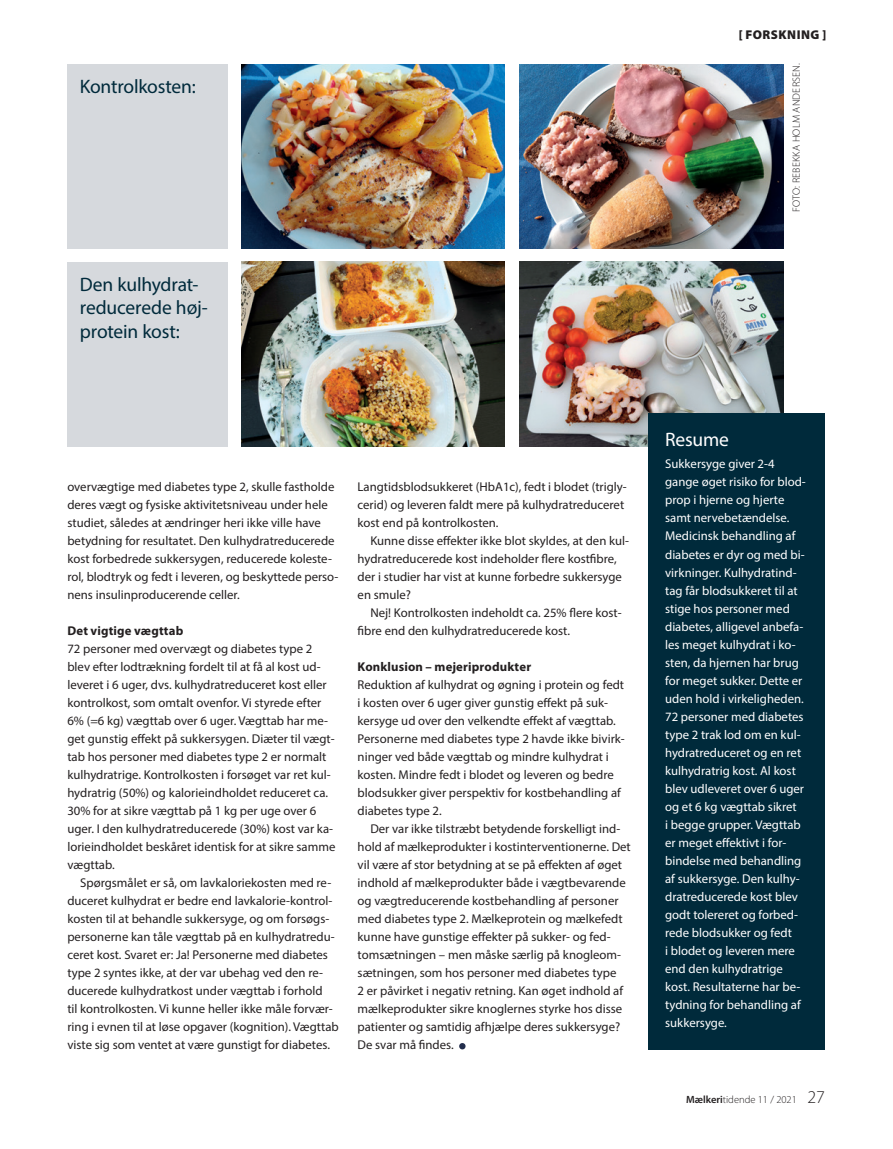
<style>
.page{position:relative;width:893px;height:1149px;background:#fff}
.page>*{position:absolute;margin:0;border:0;box-sizing:border-box;transform-origin:0 0}
.Mellemrubrik2{font:19.5px "Myriad Pro";letter-spacing:-.01em;color:#002a3b}
.Mellemrubrik2-2{font:19.5px "Myriad Pro";letter-spacing:-.01em;color:#fff}
.Brødtekst_ind{font:12.75px/18px "Myriad Pro";color:#231f20}
.Brødtekst{font:12.75px/18px "Myriad Pro";color:#231f20}
.Brødtekst-2{font:12.75px/18px "Myriad Pro";color:#fff}
.Mellemrubrik{font:700 12.75px "Myriad Pro";letter-spacing:.01em;color:#231f20}
.Mellemrubrik-2{font:900 12.75px "Myriad Pro";letter-spacing:.035em;color:#231f20}
.Forfatter{font:300 10.5px "Myriad Pro";letter-spacing:.02em;color:#231f20}
.Forfatter-2{font:300 10.5px "Myriad Pro";color:#231f20}
.s1{font-weight:600}
.s2{font-size:18px}
</style>
<div class="page">
<svg style="left:459px;top:1043px;width:7px;height:6px"></svg>
<img style="left:241px;top:262px;width:264px;height:184px">
<div style="left:67px;top:262px;width:161px;height:184px;background:#d6d9dd"></div>
<img style="left:241px;top:64px;width:264px;height:184px">
<div style="left:67px;top:64px;width:161px;height:184px;background:#d6d9dd"></div>
<img style="left:520px;top:262px;width:263px;height:184px">
<img style="left:520px;top:64px;width:263px;height:184px">
<div style="left:648px;top:413px;width:177px;height:635px;background:#002a3b"></div>
<p class="Mellemrubrik2" style="left:80px;top:74px;width:117px">Kontrolkosten:</p>
<p class="Mellemrubrik2" style="left:80px;top:272px;width:120px">Den kulhydrat-</p>
<p class="Mellemrubrik2" style="left:80px;top:296px;width:129px">reducerede høj-</p>
<p class="Mellemrubrik2" style="left:80px;top:319px;width:102px">protein kost:</p>
<p class="Mellemrubrik-2" style="left:739px;top:28px;width:89px">[ FORSKNING ]</p>
<p class="Forfatter" style="left:790px;top:211px;width:150px;rotate:-90deg">FOTO: REBEKKA HOLM ANDERSEN.</p>
<p class="Brødtekst_ind" style="left:67px;top:477px;width:272px">overvægtige med diabetes type 2, skulle fastholde deres vægt og fysiske aktivitetsniveau under hele studiet, således at ændringer heri ikke ville have betydning for resultatet. Den kulhydratreducerede kost forbedrede sukkersygen, reducerede koleste&shy;rol, blodtryk og fedt i leveren, og beskyttede perso&shy;nens insulinproducerende celler.</p>
<p class="Mellemrubrik" style="left:67px;top:622px;width:117px">Det vigtige vægttab</p>
<p class="Brødtekst" style="left:67px;top:639px;width:270px">72 personer med overvægt og diabetes type 2 blev efter lodtrækning fordelt til at få al kost ud&shy;leveret i 6 uger, dvs. kulhydratreduceret kost eller kontrolkost, som omtalt ovenfor. Vi styrede efter 6% (=6 kg) vægttab over 6 uger. Vægttab har me&shy;get gunstig effekt på sukkersygen. Diæter til vægt&shy;tab hos personer med diabetes type 2 er normalt kulhydratrige. Kontrolkosten i forsøget var ret kul&shy;hydratrig (50%) og kalorieindholdet reduceret ca.<br>30% for at sikre vægttab på 1 kg per uge over 6 uger. I den kulhydratreducerede (30%) kost var ka&shy;lorieindholdet beskåret identisk for at sikre samme vægttab.</p>
<p class="Brødtekst_ind" style="left:67px;top:873px;width:273px;text-indent:13px">Spørgsmålet er så, om lavkaloriekosten med re&shy;duceret kulhydrat er bedre end lavkalorie-kontrol&shy;kosten til at behandle sukkersyge, og om forsøgs&shy;personerne kan tåle vægttab på en kulhydratredu&shy;ceret kost. Svaret er: Ja! Personerne med diabetes type 2 syntes ikke, at der var ubehag ved den re&shy;ducerede kulhydratkost under vægttab i forhold<br>til kontrolkosten. Vi kunne heller ikke måle forvær&shy;ring i evnen til at løse opgaver (kognition). Vægttab viste sig som ventet at være gunstigt for diabetes.</p>
<p class="Brødtekst_ind" style="left:358px;top:477px;width:271px">Langtidsblodsukkeret (HbA1c), fedt i blodet (trigly&shy;cerid) og leveren faldt mere på kulhydratreduceret kost end på kontrolkosten.</p>
<p class="Brødtekst_ind" style="left:358px;top:531px;width:273px;text-indent:13px">Kunne disse effekter ikke blot skyldes, at den kul&shy;hydratreducerede kost indeholder flere kostfibre, der i studier har vist at kunne forbedre sukkersyge en smule?</p>
<p class="Brødtekst_ind" style="left:358px;top:603px;width:266px;text-indent:13px">Nej! Kontrolkosten indeholdt ca. 25% flere kost&shy;fibre end den kulhydratreducerede kost.</p>
<p class="Mellemrubrik" style="left:358px;top:658px;width:175px">Konklusion – mejeriprodukter</p>
<p class="Brødtekst" style="left:358px;top:675px;width:269px">Reduktion af kulhydrat og øgning i protein og fedt i kosten over 6 uger giver gunstig effekt på suk&shy;kersyge ud over den velkendte effekt af vægttab.<br>Personerne med diabetes type 2 havde ikke bivirk&shy;ninger ved både vægttab og mindre kulhydrat i kosten. Mindre fedt i blodet og leveren og bedre blodsukker giver perspektiv for kostbehandling af diabetes type 2.</p>
<p class="Brødtekst_ind" style="left:358px;top:819px;width:275px;text-indent:13px">Der var ikke tilstræbt betydende forskelligt ind&shy;hold af mælkeprodukter i kostinterventionerne. Det vil være af stor betydning at se på effekten af øget indhold af mælkeprodukter både i vægtbevarende og vægtreducerende kostbehandling af personer med diabetes type 2. Mælkeprotein og mælkefedt kunne have gunstige effekter på sukker- og fed&shy;tomsætningen – men måske særlig på knogleom&shy;sætningen, som hos personer med diabetes type<br>2 er påvirket i negativ retning. Kan øget indhold af mælkeprodukter sikre knoglernes styrke hos disse patienter og samtidig afhjælpe deres sukkersyge?<br>De svar må findes.</p>
<p class="Mellemrubrik2-2" style="left:665px;top:427px;width:65px">Resume</p>
<p class="Brødtekst-2" style="left:665px;top:455px;width:142px">Sukkersyge giver 2-4 gange øget risiko for blod&shy;prop i hjerne og hjerte samt nervebetændelse.<br>Medicinsk behandling af diabetes er dyr og med bi&shy;virkninger. Kulhydratind&shy;tag får blodsukkeret til at stige hos personer med diabetes, alligevel anbefa&shy;les meget kulhydrat i ko&shy;sten, da hjernen har brug for meget sukker. Dette er uden hold i virkeligheden.</p>
<p class="Brødtekst-2" style="left:665px;top:707px;width:140px">72 personer med diabetes type 2 trak lod om en kul&shy;hydratreduceret og en ret kulhydratrig kost. Al kost blev udleveret over 6 uger og et 6 kg vægttab sikret<br>i begge grupper. Vægttab er meget effektivt i for&shy;bindelse med behandling af sukkersyge. Den kulhy&shy;dratreducerede kost blev godt tolereret og forbed&shy;rede blodsukker og fedt<br>i blodet og leveren mere end den kulhydratrige kost. Resultaterne har be&shy;tydning for behandling af sukkersyge.</p>
<p class="Forfatter-2" style="left:686px;top:1093px;width:140px"><span class="s1">Mælkeri</span>tidende 11 / 2021 <span class="s2">27</span></p>
</div>
